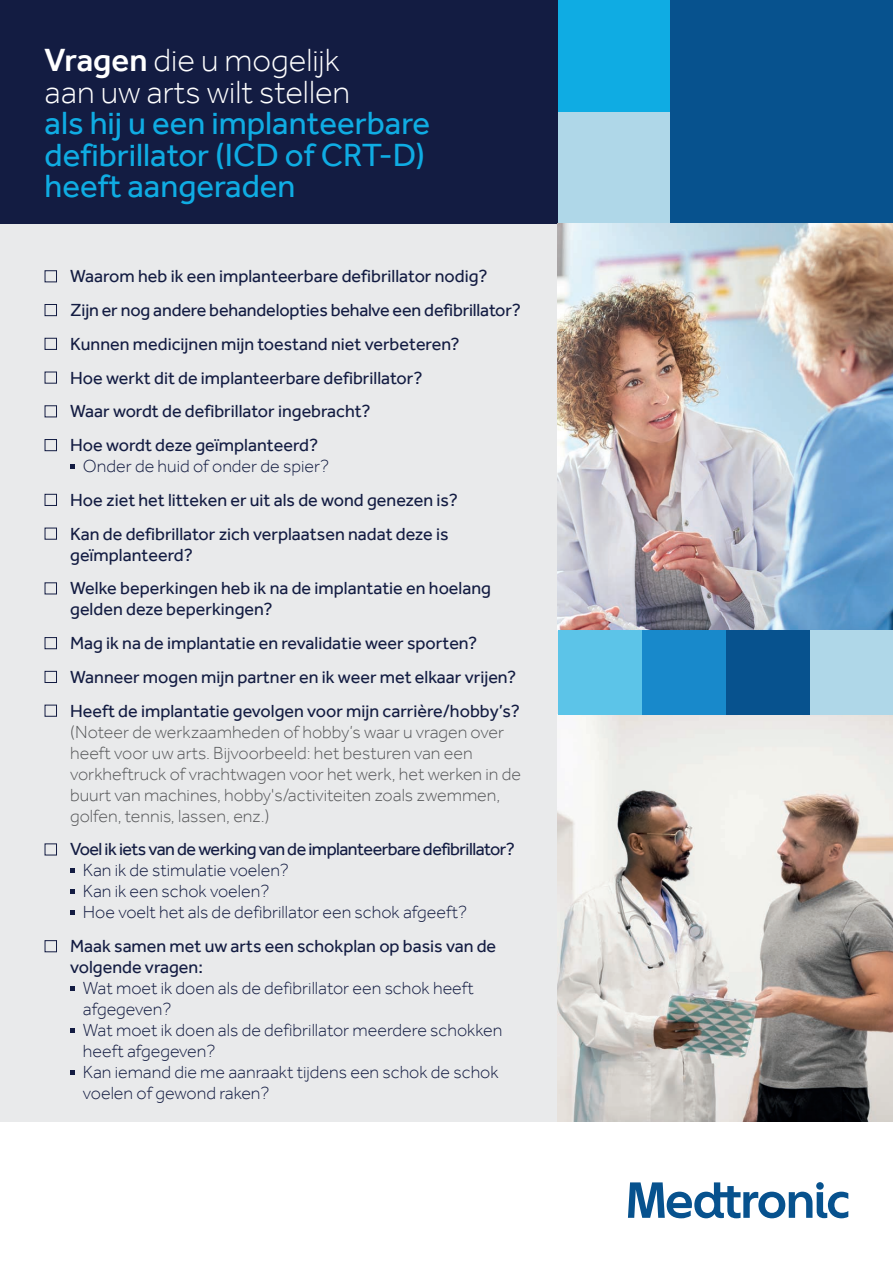
<style>
.page{position:relative;width:893px;height:1263px;background:#fff}
.page>*{position:absolute;margin:0;border:0;box-sizing:border-box;transform-origin:0 0}
.t1{font:33px/31.5px "Effra";color:#0face3}
.t2{font:300 33px/31.5px "Effra";color:#fff}
.t3{font:18px/33.8px "Effra";color:#131c42}
.t4{font:300 18px/21px "Effra";color:#131c42}
.t5{font:300 18px/21px "Effra";color:#57585a}
.t6{font:18px "Effra";letter-spacing:-.03em;color:#131c42}
.s1{font-weight:500}
</style>
<div class="page">
<div style="left:0;top:223px;width:558px;height:898px;background:#e9eaeb"></div>
<img style="left:558px;top:714px;width:335px;height:407px">
<div style="left:0;top:0;width:670px;height:223px;background:#131c42"></div>
<div style="left:670px;top:0;width:223px;height:223px;background:#07528e"></div>
<div style="left:558px;top:112px;width:112px;height:111px;background:#afd7e8"></div>
<div style="left:558px;top:0;width:112px;height:112px;background:#0face3"></div>
<img style="left:558px;top:223px;width:335px;height:407px">
<div style="left:810px;top:630px;width:83px;height:84px;background:#afd7e8"></div>
<div style="left:558px;top:630px;width:84px;height:84px;background:#5cc4e8"></div>
<div style="left:726px;top:630px;width:84px;height:84px;background:#07528e"></div>
<div style="left:642px;top:630px;width:84px;height:84px;background:#1889cb"></div>
<svg style="left:628px;top:1182px;width:220px;height:36px"></svg>
<div style="left:45px;top:270px;width:12px;height:12px;border:1px solid #131c42"></div>
<div style="left:45px;top:304px;width:12px;height:12px;border:1px solid #131c42"></div>
<div style="left:45px;top:338px;width:12px;height:12px;border:1px solid #131c42"></div>
<div style="left:45px;top:372px;width:12px;height:12px;border:1px solid #131c42"></div>
<div style="left:45px;top:405px;width:12px;height:12px;border:1px solid #131c42"></div>
<div style="left:45px;top:439px;width:12px;height:12px;border:1px solid #131c42"></div>
<svg style="left:70px;top:464px;width:5px;height:5px"></svg>
<div style="left:45px;top:494px;width:12px;height:12px;border:1px solid #131c42"></div>
<div style="left:45px;top:528px;width:12px;height:12px;border:1px solid #131c42"></div>
<div style="left:45px;top:582px;width:12px;height:12px;border:1px solid #131c42"></div>
<div style="left:45px;top:637px;width:12px;height:12px;border:1px solid #131c42"></div>
<div style="left:45px;top:671px;width:12px;height:12px;border:1px solid #131c42"></div>
<div style="left:45px;top:705px;width:12px;height:12px;border:1px solid #131c42"></div>
<div style="left:45px;top:843px;width:12px;height:12px;border:1px solid #131c42"></div>
<svg style="left:70px;top:868px;width:5px;height:5px"></svg>
<svg style="left:70px;top:889px;width:5px;height:5px"></svg>
<svg style="left:70px;top:910px;width:5px;height:5px"></svg>
<div style="left:45px;top:940px;width:12px;height:12px;border:1px solid #131c42"></div>
<svg style="left:70px;top:986px;width:5px;height:5px"></svg>
<svg style="left:70px;top:1028px;width:5px;height:5px"></svg>
<svg style="left:70px;top:1070px;width:5px;height:5px"></svg>
<h1 class="t2" style="left:45px;top:44px;width:307px"><span class="s1">Vragen</span> die u mogelijk aan uw arts wilt stellen</h1>
<h1 class="t1" style="left:45px;top:107px;width:387px">als hij u een implanteerbare defibrillator (ICD of CRT-D) heeft aangeraden</h1>
<p class="t3" style="left:70px;top:259px;width:452px">Waarom heb ik een implanteerbare defibrillator nodig?<br>Zijn er nog andere behandelopties behalve een defibrillator?<br>Kunnen medicijnen mijn toestand niet verbeteren?<br>Hoe werkt dit de implanteerbare defibrillator?<br>Waar wordt de defibrillator ingebracht?<br>Hoe wordt deze geïmplanteerd?</p>
<p class="t4" style="left:83px;top:455px;width:248px">Onder de huid of onder de spier?</p>
<p class="t3" style="left:70px;top:483px;width:389px">Hoe ziet het litteken er uit als de wond genezen is?<br>Kan de defibrillator zich verplaatsen nadat deze is</p>
<p class="t3" style="left:70px;top:537px;width:422px">geïmplanteerd?<br>Welke beperkingen heb ik na de implantatie en hoelang</p>
<p class="t3" style="left:70px;top:592px;width:451px">gelden deze beperkingen?<br>Mag ik na de implantatie en revalidatie weer sporten?<br>Wanneer mogen mijn partner en ik weer met elkaar vrijen?<br>Heeft de implantatie gevolgen voor mijn carrière/hobby’s?</p>
<p class="t5" style="left:70px;top:721px;width:452px">(Noteer de werkzaamheden of hobby’s waar u vragen over heeft voor uw arts. Bijvoorbeeld: het besturen van een vorkheftruck of vrachtwagen voor het werk, het werken in de buurt van machines, hobby's/activiteiten zoals zwemmen, golfen, tennis, lassen, enz.)</p>
<p class="t6" style="left:70px;top:839px;width:446px">Voel ik iets van de werking van de implanteerbare defibrillator?</p>
<p class="t4" style="left:83px;top:860px;width:386px">Kan ik de stimulatie voelen?<br>Kan ik een schok voelen?<br>Hoe voelt het als de defibrillator een schok afgeeft?</p>
<p class="t3" style="left:70px;top:935px;width:428px;line-height:21px">Maak samen met uw arts een schokplan op basis van de volgende vragen:</p>
<p class="t4" style="left:83px;top:977px;width:421px">Wat moet ik doen als de defibrillator een schok heeft afgegeven?<br>Wat moet ik doen als de defibrillator meerdere schokken heeft afgegeven?<br>Kan iemand die me aanraakt tijdens een schok de schok voelen of gewond raken?</p>
</div>
